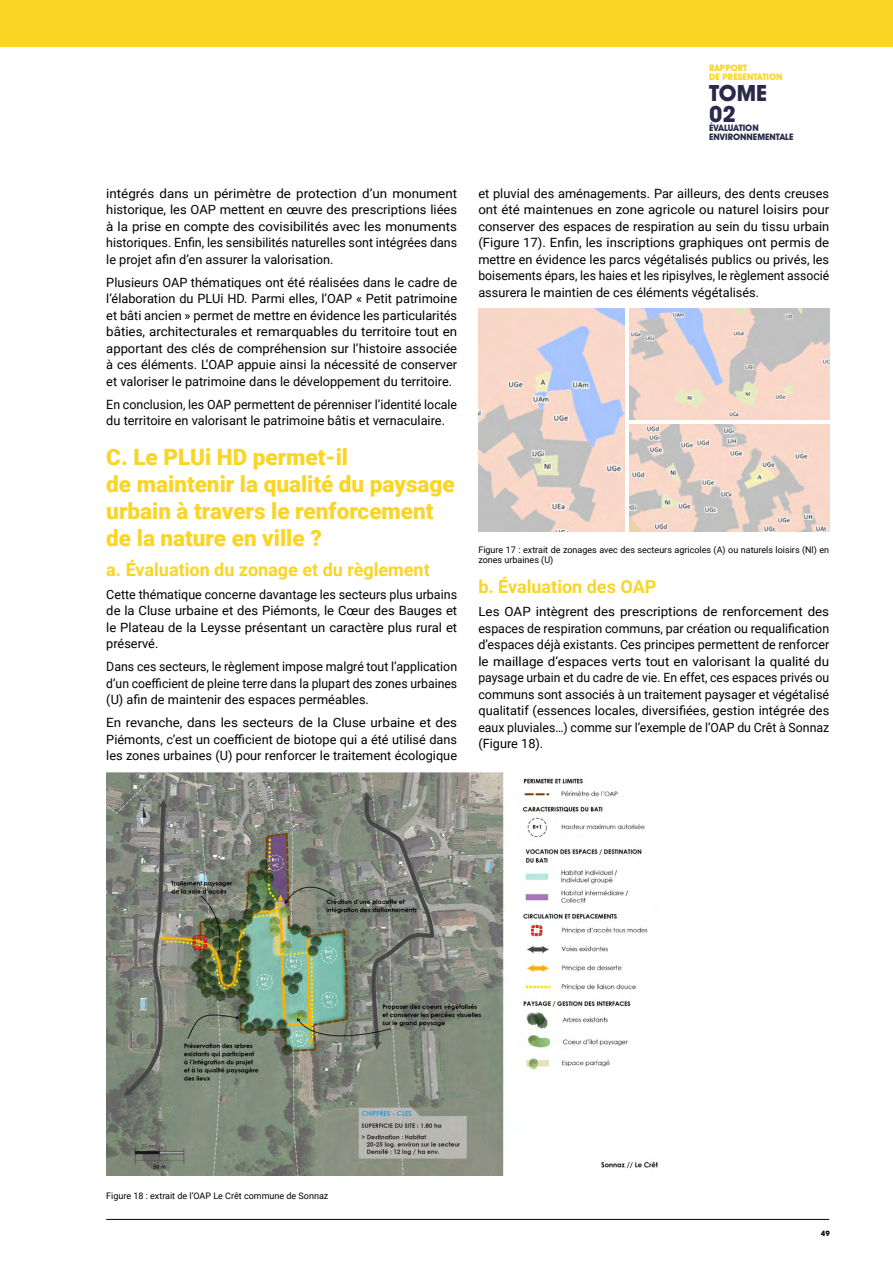
<style>
.page{position:relative;width:893px;height:1263px;background:#fff}
.page>*{position:absolute;margin:0;border:0;box-sizing:border-box;transform-origin:0 0}
.t1{font:900 22.5px/27px "Roboto";color:#fad524}
.t2{font:700 22.5px/21px "Avant Garde IT Cby BT";color:#2a2949}
.t3{font:700 18px "Roboto";color:#fad524}
.t4{font:12.75px/16.5px "Roboto";color:#000;text-align:justify}
.t5{font:12.75px/16.5px "Roboto";color:#000;text-align:justify;scale:1.05 1}
.t6{font:9px/10.5px "Roboto";color:#000}
.t7{font:700 9px/9px "Avant Garde IT Cby BT";color:#2a2949}
.t8{font:700 9px/9px "Avant Garde IT Cby BT";color:#fad524}
.t9{font:700 7.5px "Avant Garde IT Cby BT";color:#000}
</style>
<div class="page">
<div style="left:0;top:0;width:893px;height:47px;background:#fad524"></div>
<hr style="left:106px;top:1219px;width:723px;height:1px;background:#000">
<img style="left:630px;top:309px;width:199px;height:110px">
<img style="left:630px;top:425px;width:199px;height:106px">
<img style="left:478px;top:309px;width:147px;height:222px">
<img style="left:106px;top:773px;width:552px;height:403px">
<p class="t5" style="left:106px;top:184px;width:336px">intégrés dans un périmètre de protection d’un monument historique, les OAP mettent en œuvre des prescriptions liées à la prise en compte des covisibilités avec les monuments historiques. Enfin, les sensibilités naturelles sont intégrées dans le projet afin d’en assurer la valorisation.</p>
<p class="t4" style="left:106px;top:273px;width:352px">Plusieurs OAP thématiques ont été réalisées dans le cadre de l’élaboration du PLUi HD. Parmi elles, l’OAP « Petit patrimoine et bâti ancien » permet de mettre en évidence les particularités bâties, architecturales et remarquables du territoire tout en apportant des clés de compréhension sur l’histoire associée à ces éléments. L’OAP appuie ainsi la nécessité de conserver et valoriser le patrimoine dans le développement du territoire.</p>
<p class="t4" style="left:106px;top:395px;width:352px">En conclusion, les OAP permettent de pérenniser l’identité locale du territoire en valorisant le patrimoine bâtis et vernaculaire.</p>
<h1 class="t1" style="left:106px;top:442px;width:350px">C. Le PLUi HD permet-il<br>de maintenir la qualité du paysage urbain à travers le renforcement de la nature en ville ?</h1>
<h2 class="t3" style="left:106px;top:557px;width:325px">a. Évaluation du zonage et du règlement</h2>
<p class="t4" style="left:106px;top:585px;width:352px">Cette thématique concerne davantage les secteurs plus urbains de la Cluse urbaine et des Piémonts, le Cœur des Bauges et le Plateau de la Leysse présentant un caractère plus rural et préservé.</p>
<p class="t4" style="left:106px;top:658px;width:352px">Dans ces secteurs, le règlement impose malgré tout l’application d’un coefficient de pleine terre dans la plupart des zones urbaines (U) afin de maintenir des espaces perméables.</p>
<p class="t5" style="left:106px;top:714px;width:336px">En revanche, dans les secteurs de la Cluse urbaine et des Piémonts, c’est un coefficient de biotope qui a été utilisé dans les zones urbaines (U) pour renforcer le traitement écologique</p>
<p class="t8" style="left:709px;top:63px;width:75px">RAPPORT<br>DE PRÉSENTATION</p>
<h1 class="t2" style="left:709px;top:82px;width:60px">TOME<br>02</h1>
<p class="t7" style="left:709px;top:123px;width:86px">ÉVALUATION<br>ENVIRONNEMENTALE</p>
<p class="t4" style="left:478px;top:184px;width:352px">et pluvial des aménagements. Par ailleurs, des dents creuses ont été maintenues en zone agricole ou naturel loisirs pour conserver des espaces de respiration au sein du tissu urbain (Figure 17). Enfin, les inscriptions graphiques ont permis de mettre en évidence les parcs végétalisés publics ou privés, les boisements épars, les haies et les ripisylves, le règlement associé assurera le maintien de ces éléments végétalisés.</p>
<p class="t6" style="left:478px;top:544px;width:352px">Figure 17 : extrait de zonages avec des secteurs agricoles (A) ou naturels loisirs (Nl) en zones urbaines (U)</p>
<h2 class="t3" style="left:478px;top:574px;width:180px">b. Évaluation des OAP</h2>
<p class="t5" style="left:478px;top:603px;width:336px">Les OAP intègrent des prescriptions de renforcement des espaces de respiration communs, par création ou requalification d’espaces déjà existants. Ces principes permettent de renforcer le maillage d’espaces verts tout en valorisant la qualité du paysage urbain et du cadre de vie. En effet, ces espaces privés ou communs sont associés à un traitement paysager et végétalisé qualitatif (essences locales, diversifiées, gestion intégrée des eaux pluviales…) comme sur l’exemple de l’OAP du Crêt à Sonnaz (Figure 18).</p>
<p class="t6" style="left:106px;top:1190px;width:224px">Figure 18 : extrait de l’OAP Le Crêt commune de Sonnaz</p>
<p class="t9" style="left:821px;top:1229px;width:10px">49</p>
</div>
